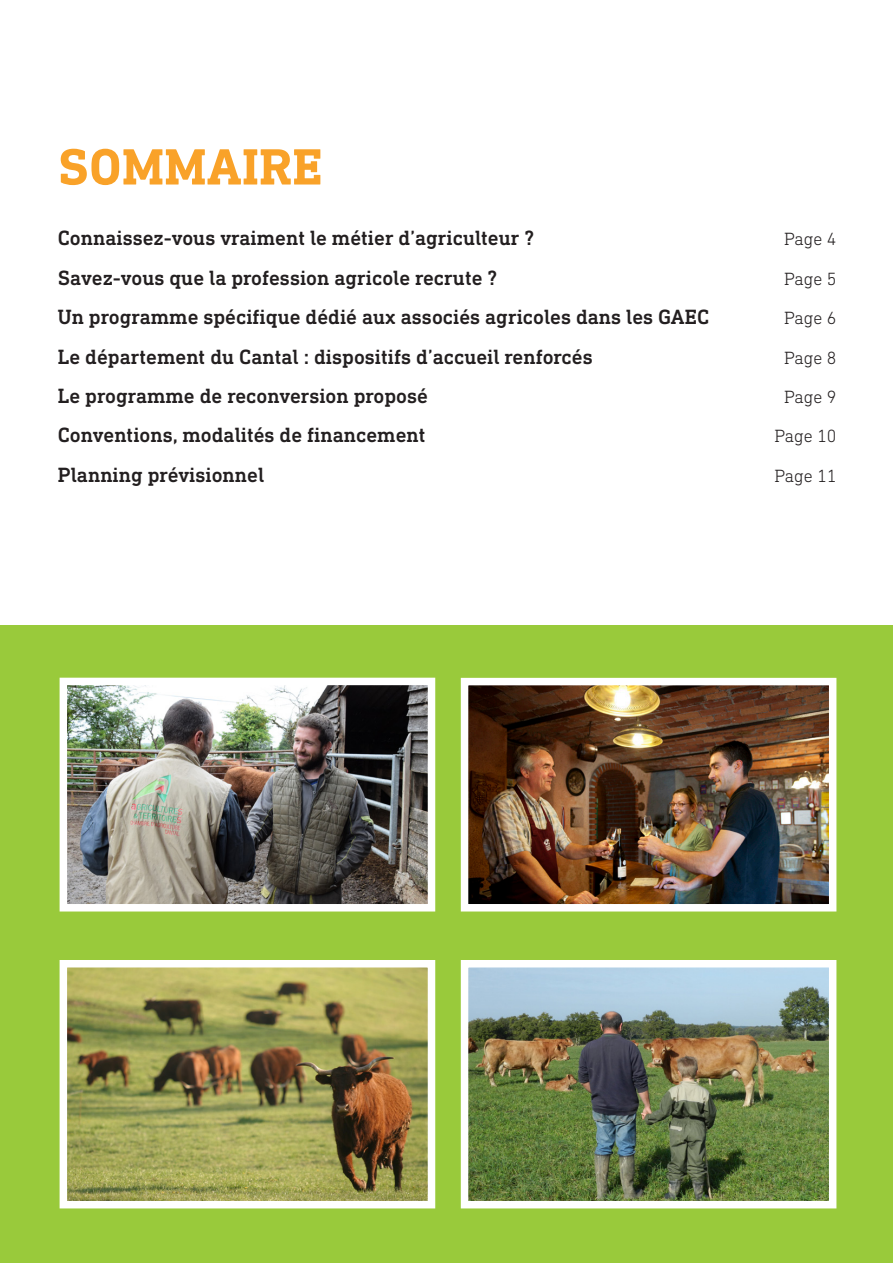
<style>
.page{position:relative;width:893px;height:1263px;background:#fff}
.page>*{position:absolute;margin:0;border:0;box-sizing:border-box;transform-origin:0 0}
.t1{font:700 51.75px "DIN Next Slab Pro";letter-spacing:.01em;color:#f9a229}
.INFO_Chiffre{font:500 21px "DIN Next Slab Pro";color:#231f20}
.INFO_Chiffre-2{font:300 18px "DIN Next Slab Pro";color:#231f20}
</style>
<div class="page">
<div style="left:0;top:626px;width:893px;height:637px;background:#99ca3b"></div>
<img style="left:470px;top:969px;width:357px;height:230px">
<div style="left:461px;top:960px;width:375px;height:248px;border:8px solid #fff"></div>
<img style="left:69px;top:969px;width:357px;height:230px">
<div style="left:60px;top:960px;width:375px;height:248px;border:8px solid #fff"></div>
<img style="left:470px;top:687px;width:357px;height:215px">
<div style="left:461px;top:678px;width:375px;height:233px;border:8px solid #fff"></div>
<img style="left:69px;top:687px;width:357px;height:215px">
<div style="left:60px;top:678px;width:375px;height:233px;border:8px solid #fff"></div>
<p class="t1" style="left:58px;top:137px;width:266px">SOMMAIRE</p>
<p class="INFO_Chiffre" style="left:58px;top:226px;width:478px">Connaissez-vous vraiment le métier d’agriculteur ?</p>
<p class="INFO_Chiffre" style="left:58px;top:265px;width:441px">Savez-vous que la profession agricole recrute ?</p>
<p class="INFO_Chiffre" style="left:58px;top:305px;width:653px">Un programme spécifique dédié aux associés agricoles dans les GAEC</p>
<p class="INFO_Chiffre" style="left:58px;top:344px;width:536px">Le département du Cantal : dispositifs d’accueil renforcés</p>
<p class="INFO_Chiffre" style="left:58px;top:384px;width:372px">Le programme de reconversion proposé</p>
<p class="INFO_Chiffre" style="left:58px;top:423px;width:369px">Conventions, modalités de financement</p>
<p class="INFO_Chiffre" style="left:58px;top:462px;width:208px">Planning prévisionnel</p>
<p class="INFO_Chiffre-2" style="left:784px;top:229px;width:54px">Page 4</p>
<p class="INFO_Chiffre-2" style="left:784px;top:268px;width:54px">Page 5</p>
<p class="INFO_Chiffre-2" style="left:784px;top:308px;width:54px">Page 6</p>
<p class="INFO_Chiffre-2" style="left:784px;top:347px;width:54px">Page 8</p>
<p class="INFO_Chiffre-2" style="left:784px;top:386px;width:54px">Page 9</p>
<p class="INFO_Chiffre-2" style="left:774px;top:426px;width:63px">Page 10</p>
<p class="INFO_Chiffre-2" style="left:774px;top:465px;width:63px">Page 11</p>
</div>
